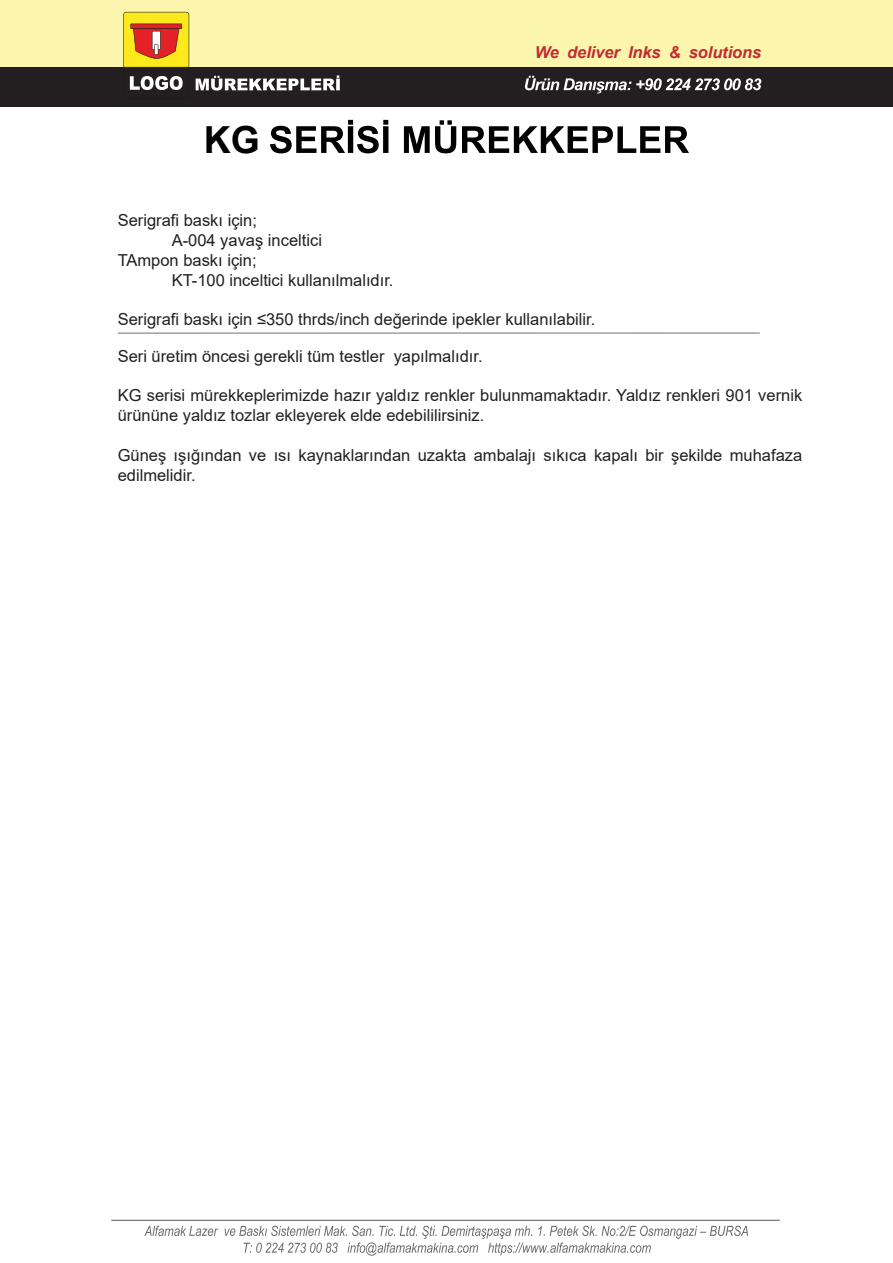
<style>
.page{position:relative;width:893px;height:1263px;background:#fff}
.page>*{position:absolute;margin:0;border:0;box-sizing:border-box;transform-origin:0 0}
.t1{font:700 37.35px "Arial";color:#020203}
.t2{font:16.5px/19.8px "Arial";color:#231f20}
.t3{font:italic 700 16.35px "Arial";color:#c12b32}
</style>
<div class="page">
<svg style="left:270px;top:120px;width:419px;height:33px"></svg>
<svg style="left:144px;top:1226px;width:604px;height:30px"></svg>
<hr style="left:111px;top:1220px;width:669px;height:1px;background:#6e6d6e">
<div style="left:0;top:0;width:893px;height:107px;background:#fbf5ad"></div>
<div style="left:0;top:67px;width:893px;height:40px;background:#231f20"></div>
<svg style="left:525px;top:76px;width:236px;height:17px"></svg>
<svg style="left:196px;top:75px;width:144px;height:16px"></svg>
<svg style="left:123px;top:12px;width:66px;height:78px"></svg>
<hr style="left:118px;top:332px;width:642px;height:2px;background:#a4a3a4">
<h1 class="t1" style="left:204px;top:113px;width:57px">KG</h1>
<p class="t3" style="left:535px;top:42px;width:228px">We deliver Inks &amp; solutions</p>
<p class="t2" style="left:118px;top:210px;width:141px">Serigrafi baskı için;</p>
<p class="t2" style="left:172px;top:230px;width:152px">A-004 yavaş inceltici</p>
<p class="t2" style="left:118px;top:250px;width:141px">TAmpon baskı için;</p>
<p class="t2" style="left:172px;top:270px;width:223px">KT-100 inceltici kullanılmalıdır.</p>
<p class="t2" style="left:118px;top:309px;width:479px">Serigrafi baskı için ≤350 thrds/inch değerinde ipekler kullanılabilir.</p>
<p class="t2" style="left:118px;top:346px;width:366px">Seri üretim öncesi gerekli tüm testler yapılmalıdır.</p>
<p class="t2" style="left:118px;top:386px;width:686px">KG serisi mürekkeplerimizde hazır yaldız renkler bulunmamaktadır. Yaldız renkleri 901 vernik ürününe yaldız tozlar ekleyerek elde edebililirsiniz.</p>
<p class="t2" style="left:118px;top:445px;width:686px">Güneş ışığından ve ısı kaynaklarından uzakta ambalajı sıkıca kapalı bir şekilde muhafaza edilmelidir.</p>
</div>
